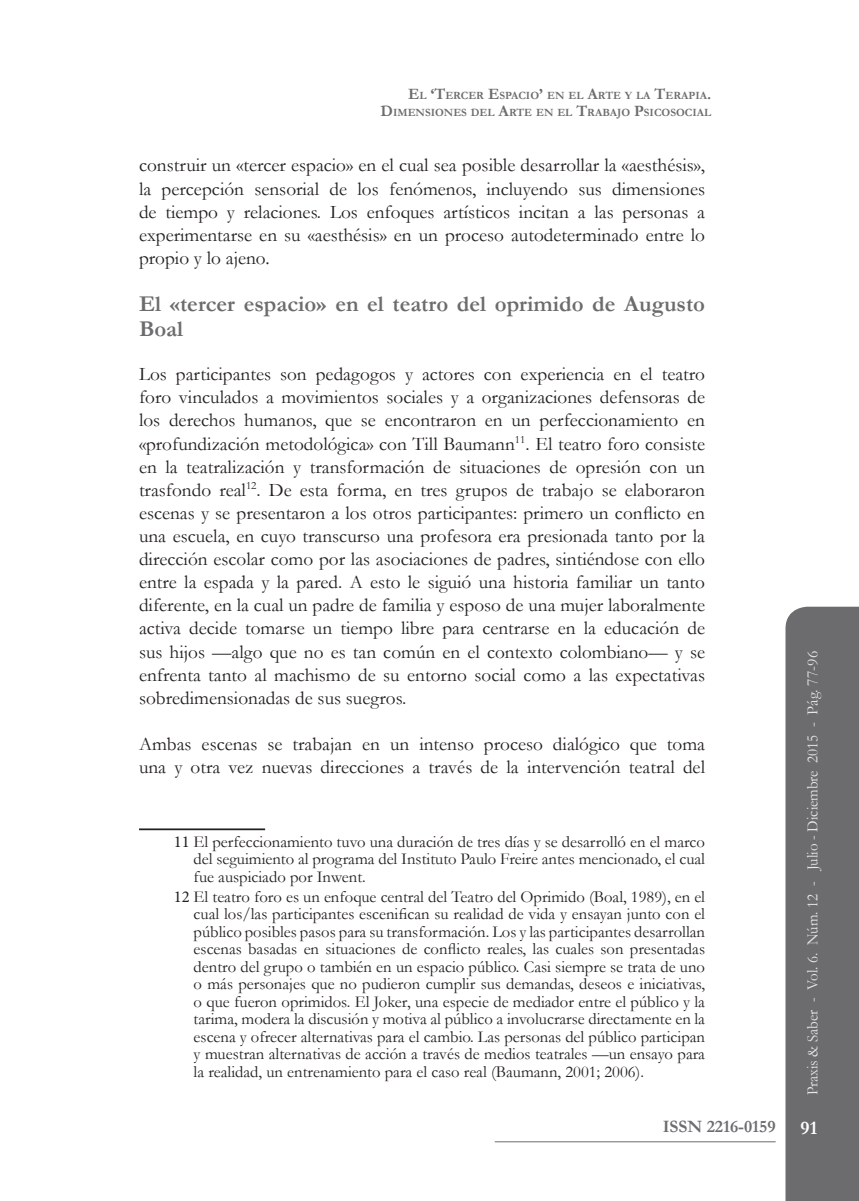
<style>
.page{position:relative;width:859px;height:1201px;background:#fff}
.page>*{position:absolute;margin:0;border:0;box-sizing:border-box;transform-origin:0 0}
.t1{font:700 22.75px/24.5px "Garamond";color:#6c6c6e}
.t2{font:19.25px/23.1px "Garamond";color:#231f20;text-align:justify}
.t3{font:700 19.25px "Garamond";color:#fff}
.t4{font:700 17.5px "Garamond";color:#6c6d70}
.t5{font:16.62px/17.5px "Garamond";color:#231f20;text-align:justify}
.t6{font:15.75px "Garamond";color:#e6e7e9;scale:.95 1}
.t7{font:700 11.2px/17.7px "Garamond";color:#6c6c6e;text-align:right}
.s1{font-size:15.92px}
.s2{font-style:italic}
.s3{font-family:"Minion Pro"}
</style>
<div class="page">
<div style="left:785px;top:606px;width:73px;height:594px;background:#6c6c6e"></div>
<hr style="left:494px;top:1141px;width:281px;height:1px;background:#6c6c6e">
<hr style="left:139px;top:828px;width:126px;height:2px;background:#231f20">
<p class="t7" style="left:380px;top:86px;width:332px"><span class="s1">E</span>L <span class="s1">‘T</span>ERCER <span class="s1">E</span>SPACIO<span class="s1">’</span> EN EL <span class="s1">A</span>RTE Y LA <span class="s1">T</span>ERAPIA<span class="s1">.<br>D</span>IMENSIONES DEL <span class="s1">A</span>RTE EN EL <span class="s1">T</span>RABAJO <span class="s1">P</span>SICOSOCIAL</p>
<p class="t2" style="left:139px;top:153px;width:567px">construir un «tercer espacio» en el cual sea posible desarrollar la «aesthésis», la percepción sensorial de los fenómenos, incluyendo sus dimensiones de tiempo y relaciones. Los enfoques artísticos incitan a las personas a experimentarse en su «aesthésis» en un proceso autodeterminado entre lo propio y lo ajeno<span class="s2">.</span></p>
<p class="t1" style="left:139px;top:292px;width:567px">El «tercer espacio» en el teatro del oprimido de Augusto<br>Boal</p>
<p class="t2" style="left:139px;top:362px;width:567px">Los participantes son pedagogos y actores con experiencia en el teatro foro vinculados a movimientos sociales y a organizaciones defensoras de los derechos humanos, que se encontraron en un perfeccionamiento en «profundización metodológica» con Till Baumann<sup>11</sup>. El teatro foro consiste en la teatralización y transformación de situaciones de opresión con un trasfondo real<sup>12</sup>. De esta forma, en tres grupos de trabajo se elaboraron escenas y se presentaron a los otros participantes: primero un conflicto en una escuela, en cuyo transcurso una profesora era presionada tanto por la dirección escolar como por las asociaciones de padres, sintiéndose con ello entre la espada y la pared. A esto le siguió una historia familiar un tanto diferente, en la cual un padre de familia y esposo de una mujer laboralmente activa decide tomarse un tiempo libre para centrarse en la educación de sus hijos —algo que no es tan común en el contexto colombiano— y se enfrenta tanto al machismo de su entorno social como a las expectativas sobredimensionadas de sus suegros.</p>
<p class="t2" style="left:139px;top:732px;width:567px">Ambas escenas se trabajan en un intenso proceso dialógico que toma una y otra vez nuevas direcciones a través de la intervención teatral del</p>
<p class="t5" style="left:193px;top:832px;width:512px;text-indent:-20px"><span class="s3">11</span> El perfeccionamiento tuvo una duración de tres días y se desarrolló en el marco del seguimiento al programa del Instituto Paulo Freire antes mencionado, el cual fue auspiciado por Inwent.</p>
<p class="t5" style="left:193px;top:887px;width:512px;text-indent:-20px"><span class="s3">12</span> El teatro foro es un enfoque central del Teatro del Oprimido (Boal, 1989), en el cual los/las participantes escenifican su realidad de vida y ensayan junto con el público posibles pasos para su transformación. Los y las participantes desarrollan escenas basadas en situaciones de conflicto reales, las cuales son presentadas dentro del grupo o también en un espacio público. Casi siempre se trata de uno o más personajes que no pudieron cumplir sus demandas, deseos e iniciativas, o que fueron oprimidos. El Joker, una especie de mediador entre el público y la tarima, modera la discusión y motiva al público a involucrarse directamente en la escena y ofrecer alternativas para el cambio. Las personas del público participan y muestran alternativas de acción a través de medios teatrales —un ensayo para la realidad, un entrenamiento para el caso real (Baumann, 2001; 2006).</p>
<p class="t6" style="left:801px;top:1095px;width:469px;rotate:-90deg">Praxis &amp; Saber - Vol. 6. Núm. 12 - Julio - Diciembre 2015 - Pág. 77-96</p>
<p class="t4" style="left:662px;top:1114px;width:114px">ISSN 2216-0159</p>
<p class="t3" style="left:800px;top:1114px;width:18px">91</p>
</div>
